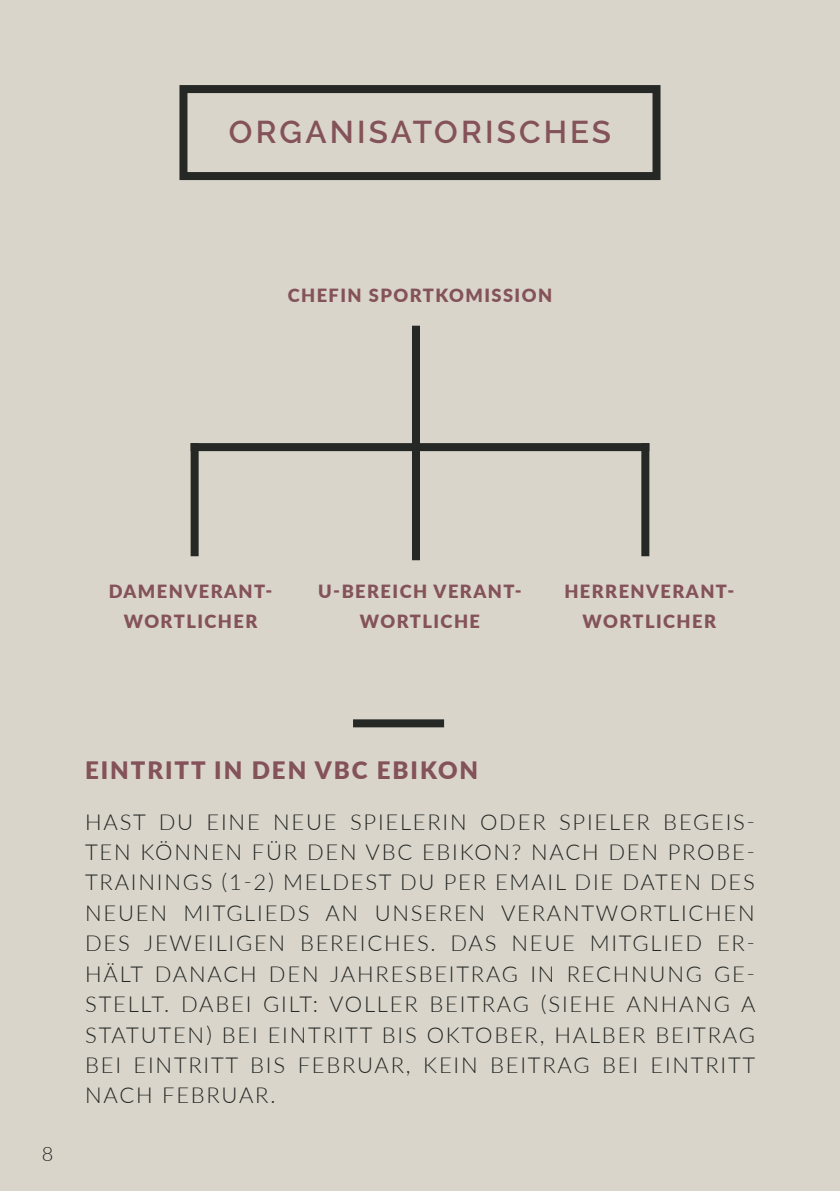
<style>
.page{position:relative;width:840px;height:1191px;background:#fff}
.page>*{position:absolute;margin:0;border:0;box-sizing:border-box;transform-origin:0 0}
.TITEL01{font:600 31.4px "Raleway";letter-spacing:.1em;color:#845259}
.Untertitel01{font:900 24px "Lato";letter-spacing:.08em;color:#845259}
.Unterüberschrift___z{font:300 22px/30.4px "Lato";letter-spacing:.08em;color:#262825;text-align:justify}
.t1{font:300 20px "Lato";color:#262825}
.Unterüberschrift___z-2{font:900 18.2px/30px "Lato";letter-spacing:.08em;color:#845259;text-align:center}
</style>
<div class="page">
<div style="left:0;top:0;width:839px;height:1191px;background:#d9d5cb"></div>
<div style="left:179px;top:85px;width:481px;height:95px;border:8px solid #262825"></div>
<div style="left:353px;top:719px;width:91px;height:8px;background:#262825"></div>
<div style="left:190px;top:443px;width:459px;height:8px;background:#262825"></div>
<div style="left:412px;top:326px;width:8px;height:234px;background:#262825"></div>
<div style="left:641px;top:443px;width:8px;height:113px;background:#262825"></div>
<div style="left:190px;top:443px;width:8px;height:113px;background:#262825"></div>
<p class="TITEL01" style="left:229px;top:114px;width:383px">ORGANISATORISCHES</p>
<p class="Unterüberschrift___z-2" style="left:287px;top:279px;width:266px">CHEFIN SPORTKOMISSION</p>
<p class="Unterüberschrift___z-2" style="left:109px;top:576px;width:165px">DAMENVERANT-<br>WORTLICHER</p>
<p class="Unterüberschrift___z-2" style="left:318px;top:576px;width:205px">U-BEREICH VERANT-<br>WORTLICHE</p>
<p class="Unterüberschrift___z-2" style="left:564px;top:576px;width:171px">HERRENVERANT-<br>WORTLICHER</p>
<p class="t1" style="left:42px;top:1139px;width:13px">8</p>
<p class="Untertitel01" style="left:85px;top:752px;width:394px">EINTRITT IN DEN VBC EBIKON</p>
<p class="Unterüberschrift___z" style="left:85px;top:805px;width:671px">HAST DU EINE NEUE SPIELERIN ODER SPIELER BEGEIS-TEN KÖNNEN FÜR DEN VBC EBIKON? NACH DEN PROBE-TRAININGS (1-2) MELDEST DU PER EMAIL DIE DATEN DES NEUEN MITGLIEDS AN UNSEREN VERANTWORTLICHEN DES JEWEILIGEN BEREICHES. DAS NEUE MITGLIED ER-HÄLT DANACH DEN JAHRESBEITRAG IN RECHNUNG GE-STELLT. DABEI GILT: VOLLER BEITRAG (SIEHE ANHANG A STATUTEN) BEI EINTRITT BIS OKTOBER, HALBER BEITRAG BEI EINTRITT BIS FEBRUAR, KEIN BEITRAG BEI EINTRITT NACH FEBRUAR.</p>
</div>
